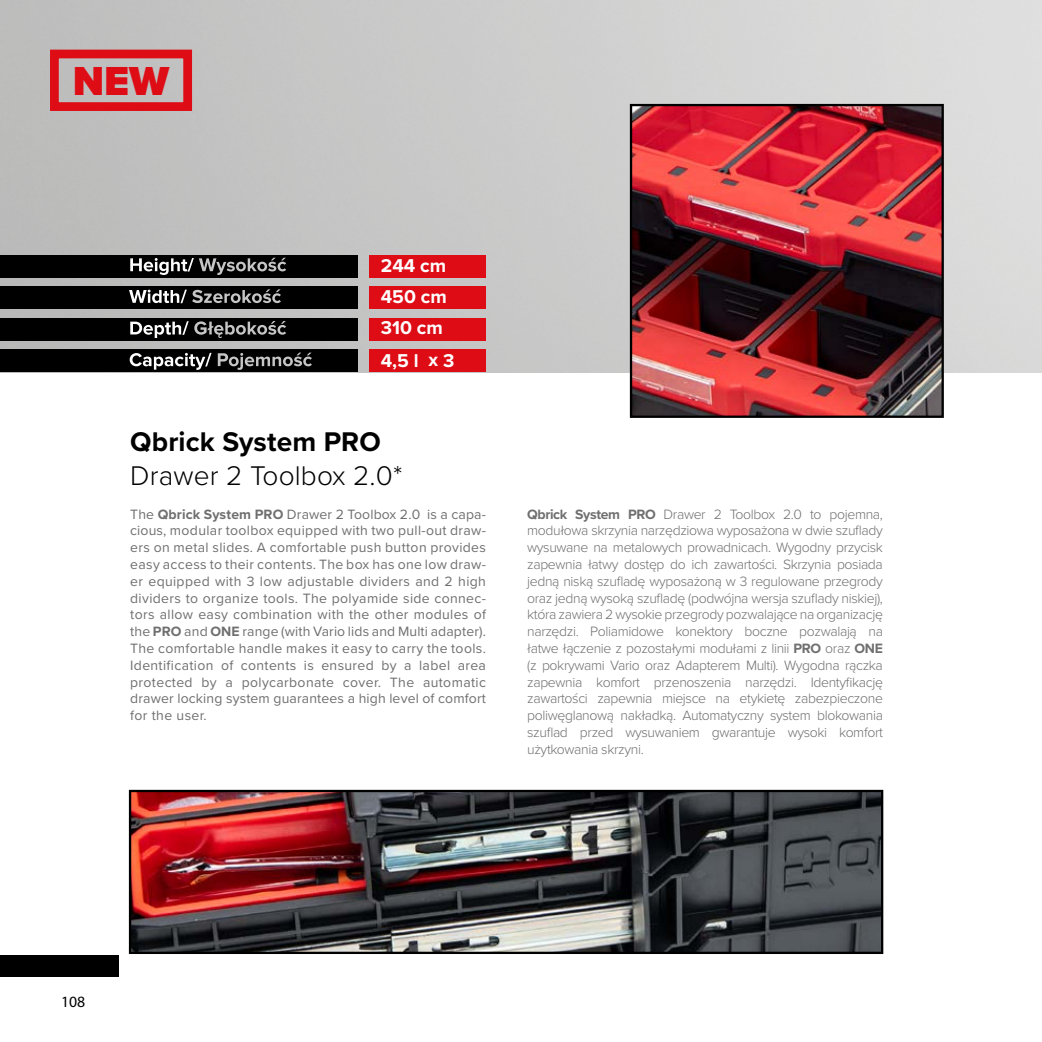
<style>
.page{position:relative;width:1042px;height:1042px;background:#fff}
.page>*{position:absolute;margin:0;border:0;box-sizing:border-box;transform-origin:0 0}
.t1{font:900 42px "Proxima Nova";color:#de0c15}
.t2{font:300 28px "Proxima Nova";letter-spacing:.005em;color:#000}
.t3{font:700 28px "Proxima Nova";letter-spacing:.005em;color:#000}
.t4{font:700 19.25px "Proxima Nova";color:#fff}
.t5{font:15.75px "Myriad Pro";color:#000}
.t6{font:300 14px/16.8px "Proxima Nova";letter-spacing:-.025em;color:#706f6f;text-align:justify}
.t7{font:14px/16.8px "Proxima Nova";letter-spacing:.01em;color:#706f6f;text-align:justify}
.s1{font-weight:700}
</style>
<div class="page">
<img style="left:0;top:0;width:1042px;height:372px">
<div style="left:0;top:955px;width:119px;height:21px;background:#000"></div>
<div style="left:369px;top:255px;width:117px;height:22px;background:#de0c15"></div>
<div style="left:369px;top:286px;width:117px;height:23px;background:#de0c15"></div>
<div style="left:369px;top:318px;width:117px;height:22px;background:#de0c15"></div>
<div style="left:0;top:255px;width:357px;height:22px;background:#000"></div>
<div style="left:0;top:286px;width:357px;height:23px;background:#000"></div>
<div style="left:0;top:318px;width:357px;height:22px;background:#000"></div>
<div style="left:0;top:349px;width:357px;height:23px;background:#000"></div>
<div style="left:369px;top:349px;width:117px;height:23px;background:#de0c15"></div>
<svg style="left:130px;top:258px;width:156px;height:17px"></svg>
<svg style="left:129px;top:289px;width:152px;height:14px"></svg>
<svg style="left:130px;top:321px;width:156px;height:17px"></svg>
<svg style="left:218px;top:353px;width:94px;height:17px"></svg>
<svg style="left:130px;top:353px;width:82px;height:17px"></svg>
<img style="left:633px;top:107px;width:308px;height:308px">
<div style="left:630px;top:104px;width:314px;height:314px;border:2px solid #000"></div>
<img style="left:132px;top:793px;width:748px;height:158px">
<div style="left:129px;top:790px;width:754px;height:164px;border:2px solid #000"></div>
<div style="left:50px;top:50px;width:142px;height:61px;border:9px solid #de0c15"></div>
<h1 class="t1" style="left:73px;top:49px;width:98px">NEW</h1>
<h3 class="t4" style="left:381px;top:252px;width:67px">244 cm</h3>
<h3 class="t4" style="left:381px;top:283px;width:68px">450 cm</h3>
<h3 class="t4" style="left:381px;top:314px;width:64px">310 cm</h3>
<h3 class="t4" style="left:381px;top:346px;width:75px">4,5 l x 3</h3>
<h2 class="t3" style="left:130px;top:421px;width:252px">Qbrick System PRO</h2>
<h2 class="t2" style="left:130px;top:455px;width:274px">Drawer 2 Toolbox 2.0*</h2>
<p class="t7" style="left:130px;top:505px;width:357px">The <span class="s1">Qbrick System PRO</span> Drawer 2 Toolbox 2.0 is a capa&shy;cious, modular toolbox equipped with two pull-out draw&shy;ers on metal slides. A comfortable push button provides easy access to their contents. The box has one low draw&shy;er equipped with 3 low adjustable dividers and 2 high dividers to organize tools. The polyamide side connec&shy;tors allow easy combination with the other modules of the <span class="s1">PRO</span> and <span class="s1">ONE</span> range (with Vario lids and Multi adapter).<br>The comfortable handle makes it easy to carry the tools.<br>Identification of contents is ensured by a label area protected by a polycarbonate cover. The automatic drawer locking system guarantees a high level of comfort for the user.</p>
<p class="t6" style="left:527px;top:505px;width:357px"><span class="s1">Qbrick System PRO</span> Drawer 2 Toolbox 2.0 to pojemna, modułowa skrzynia narzędziowa wyposażona w dwie szuflady wysuwane na metalowych prowadnicach. Wygodny przycisk zapewnia łatwy dostęp do ich zawartości. Skrzynia posiada jedną niską szufladę wyposażoną w 3 regulowane przegrody oraz jedną wysoką szufladę (podwójna wersja szuflady niskiej), która zawiera 2 wysokie przegrody pozwalające na organizację narzędzi. Poliamidowe konektory boczne pozwalają na łatwe łączenie z pozostałymi modułami z linii <span class="s1">PRO</span> oraz <span class="s1">ONE </span>(z pokrywami Vario oraz Adapterem Multi). Wygodna rączka zapewnia komfort przenoszenia narzędzi. Identyfikację zawartości zapewnia miejsce na etykietę zabezpieczone poliwęglanową nakładką. Automatyczny system blokowania szuflad przed wysuwaniem gwarantuje wysoki komfort użytkowania skrzyni.</p>
<p class="t5" style="left:61px;top:992px;width:26px">108</p>
</div>
